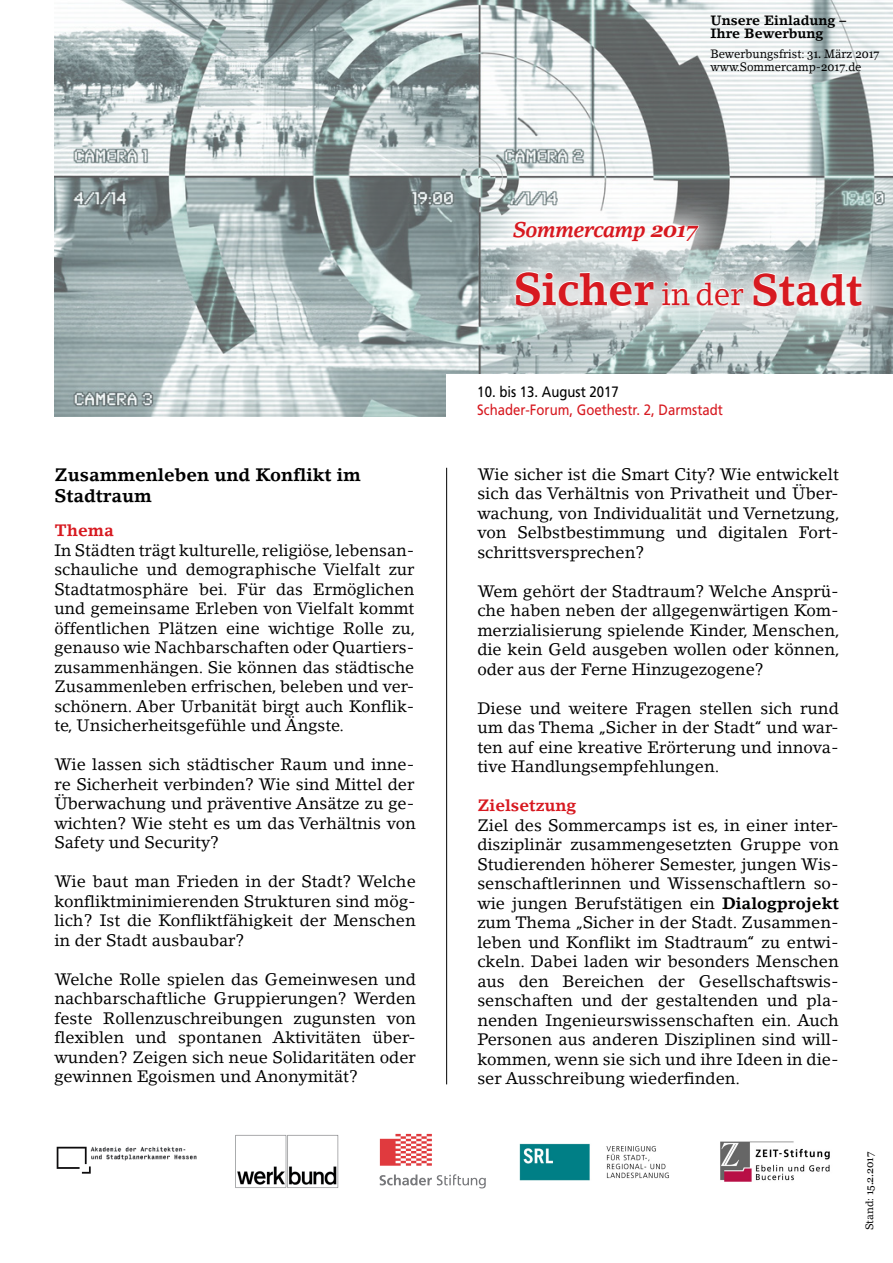
<style>
.page{position:relative;width:893px;height:1263px;background:#fff}
.page>*{position:absolute;margin:0;border:0;box-sizing:border-box;transform-origin:0 0}
.t1{font:700 45px "Lino Letter Std";color:#d71920;scale:.95 1}
.t2{font:italic 700 21px "Lino Letter Std";letter-spacing:-.03em;color:#d71920}
.t3{font:700 18px/21px "Lino Letter Std";color:#000}
.t4{font:16.5px/19.5px "Lino Letter Std";color:#000;text-align:justify}
.t5{font:700 16.5px "Lino Letter Std";color:#d71920}
.t6{font:15px "Frutiger";color:#d71920;scale:.88 1}
.t7{font:15px "Frutiger";color:#000;scale:.88 1}
.t8{font:700 13.5px/13.5px "Lino Letter Std";color:#000}
.t9{font:12px/13.5px "Lino Letter Std";color:#000;scale:.95 1}
.t10{font:10.5px "Georgia";color:#000}
.s1{font-family:"Georgia"}
.s2{font-weight:400;font-size:31.5px}
.s3{font-size:43.5px}
.s4{font-weight:700}
.s5{font-family:"Lino Letter Std"}
</style>
<div class="page">
<img style="left:54px;top:0;width:839px;height:416px">
<hr style="left:446px;top:468px;width:1px;height:616px;background:#000">
<div style="left:446px;top:374px;width:447px;height:47px;background:#fff"></div>
<img style="left:56px;top:1146px;width:141px;height:28px">
<img style="left:235px;top:1134px;width:104px;height:54px">
<img style="left:520px;top:1143px;width:149px;height:37px">
<svg style="left:380px;top:1134px;width:52px;height:32px"></svg>
<svg style="left:380px;top:1174px;width:106px;height:14px"></svg>
<img style="left:720px;top:1141px;width:110px;height:41px">
<div style="left:479px;top:188px;width:414px;height:165px;background:#fff;opacity:.9"></div>
<svg style="left:499px;top:207px;width:377px;height:114px"></svg>
<svg style="left:512px;top:221px;width:187px;height:21px"></svg>
<svg style="left:515px;top:271px;width:139px;height:35px"></svg>
<svg style="left:661px;top:281px;width:29px;height:24px"></svg>
<svg style="left:696px;top:281px;width:48px;height:25px"></svg>
<svg style="left:753px;top:272px;width:109px;height:34px"></svg>
<p class="t3" style="left:54px;top:464px;width:308px">Zusammenleben und Konflikt im<br>Stadtraum</p>
<p class="t5" style="left:54px;top:520px;width:61px">Thema</p>
<p class="t4" style="left:54px;top:540px;width:362px">In Städten trägt kulturelle, religiöse, lebensan&shy;schauliche und demographische Vielfalt zur Stadtatmosphäre bei. Für das Ermöglichen und gemeinsame Erleben von Vielfalt kommt öffentlichen Plätzen eine wichtige Rolle zu, genauso wie Nachbarschaften oder Quartiers&shy;zusammenhängen. Sie können das städtische Zusammenleben erfrischen, beleben und ver&shy;schönern. Aber Urbanität birgt auch Konflik&shy;te, Unsicherheitsgefühle und Ängste.</p>
<p class="t4" style="left:54px;top:754px;width:363px">Wie lassen sich städtischer Raum und inne&shy;re Sicherheit verbinden? Wie sind Mittel der Überwachung und präventive Ansätze zu ge&shy;wichten? Wie steht es um das Verhältnis von Safety und Security?</p>
<p class="t4" style="left:54px;top:872px;width:363px">Wie baut man Frieden in der Stadt? Welche konfliktminimierenden Strukturen sind mög&shy;lich? Ist die Konfliktfähigkeit der Menschen in der Stadt ausbaubar?</p>
<p class="t4" style="left:54px;top:969px;width:363px">Welche Rolle spielen das Gemeinwesen und nachbarschaftliche Gruppierungen? Werden feste Rollenzuschreibungen zugunsten von flexiblen und spontanen Aktivitäten über&shy;wunden? Zeigen sich neue Solidaritäten oder gewinnen Egoismen und Anonymität?</p>
<p class="t8" style="left:710px;top:13px;width:137px">Unsere Einladung –<br>Ihre Bewerbung</p>
<p class="t9" style="left:710px;top:47px;width:179px">Bewerbungsfrist: <span class="s1">31.</span> März <span class="s1">2017 </span>www.Sommercamp-<span class="s1">2017</span>.de</p>
<p class="t2" style="left:513px;top:217px;width:185px">Sommercamp <span class="s1">2017</span></p>
<h1 class="t1" style="left:513px;top:261px;width:369px">Sicher <span class="s2">in der</span> <span class="s3">Stadt</span></h1>
<p class="t7" style="left:477px;top:383px;width:162px">10. bis 13. August 2017</p>
<p class="t6" style="left:477px;top:401px;width:281px">Schader-Forum, Goethestr. 2, Darmstadt</p>
<p class="t4" style="left:477px;top:464px;width:364px">Wie sicher ist die Smart City? Wie entwickelt sich das Verhältnis von Privatheit und Über&shy;wachung, von Individualität und Vernetzung, von Selbstbestimmung und digitalen Fort&shy;schrittsversprechen?</p>
<p class="t4" style="left:477px;top:581px;width:364px">Wem gehört der Stadtraum? Welche Ansprü&shy;che haben neben der allgegenwärtigen Kom&shy;merzialisierung spielende Kinder, Menschen, die kein Geld ausgeben wollen oder können, oder aus der Ferne Hinzugezogene?</p>
<p class="t4" style="left:477px;top:698px;width:363px">Diese und weitere Fragen stellen sich rund um das Thema „Sicher in der Stadt“ und war&shy;ten auf eine kreative Erörterung und innova&shy;tive Handlungsempfehlungen.</p>
<p class="t5" style="left:477px;top:795px;width:101px">Zielsetzung</p>
<p class="t4" style="left:477px;top:815px;width:363px">Ziel des Sommercamps ist es, in einer inter&shy;disziplinär zusammengesetzten Gruppe von Studierenden höherer Semester, jungen Wis&shy;senschaftlerinnen und Wissenschaftlern so&shy;wie jungen Berufstätigen ein <span class="s4">Dialogprojekt </span>zum Thema „Sicher in der Stadt. Zusammen&shy;leben und Konflikt im Stadtraum“ zu entwi&shy;ckeln. Dabei laden wir besonders Menschen aus den Bereichen der Gesellschaftswis&shy;senschaften und der gestaltenden und pla&shy;nenden Ingenieurswissenschaften ein. Auch Personen aus anderen Disziplinen sind will&shy;kommen, wenn sie sich und ihre Ideen in die&shy;ser Ausschreibung wiederfinden.</p>
<p class="t10" style="left:863px;top:1230px;width:80px;rotate:-90deg"><span class="s5">Stand:</span> 15.2.2017</p>
</div>
